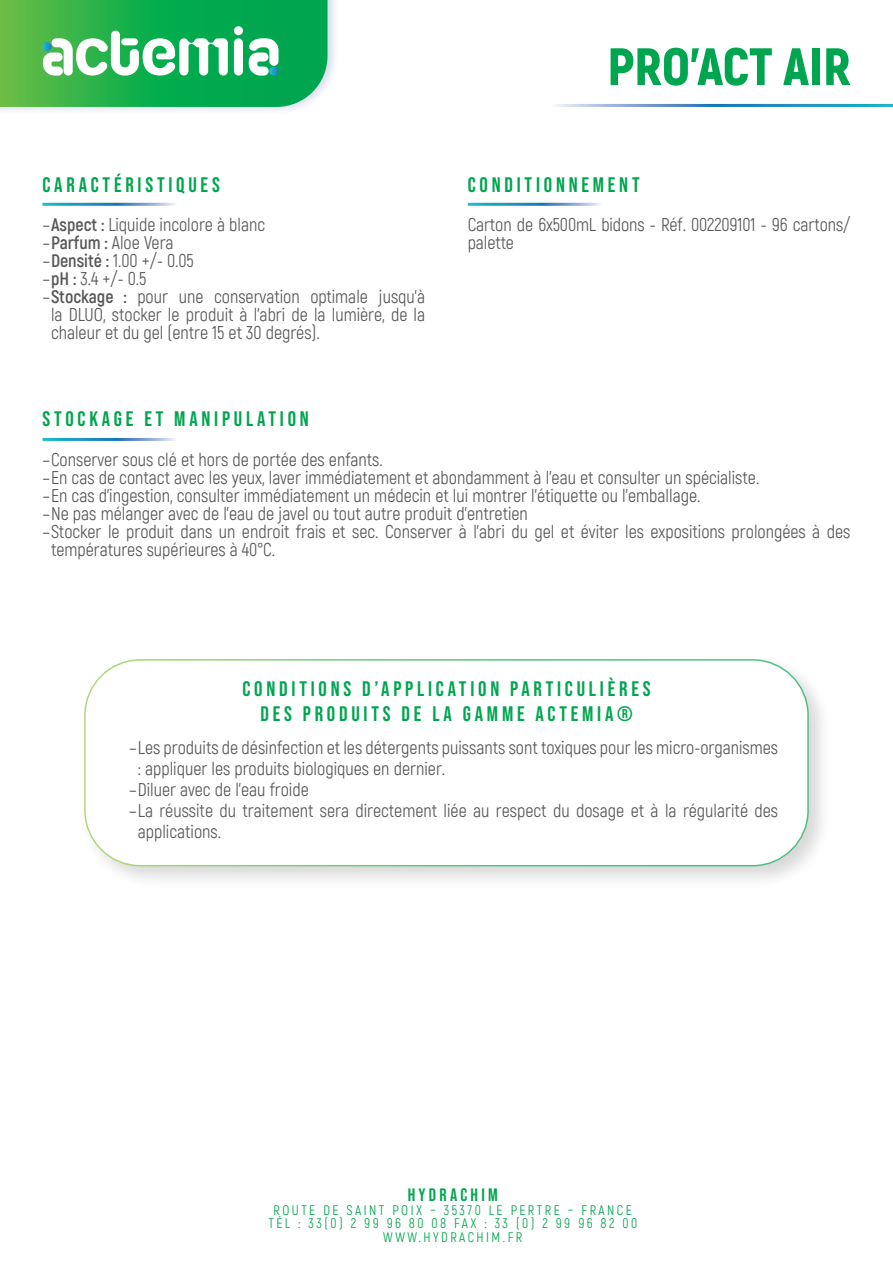
<style>
.page{position:relative;width:893px;height:1263px;background:#fff}
.page>*{position:absolute;margin:0;border:0;box-sizing:border-box;transform-origin:0 0}
.t1{font:900 52.5px "Akrobat";color:#00a54f}
.t2{font:700 21px/25.5px "Bebas Neue Pro";letter-spacing:.18em;color:#00a54f;text-align:center}
.t3{font:18px/18px "Akrobat";color:#57585a}
.t4{font:18px "Bebas Neue";letter-spacing:.18em;color:#00a54f}
.t5{font:13.5px/13.5px "Akrobat";letter-spacing:.18em;color:#00a54f;text-align:center}
.s1{font-weight:700}
</style>
<div class="page">
<div style="left:79px;top:654px;width:753px;height:236px;background:#231f20;opacity:.25"></div>
<div style="left:85px;top:660px;width:723px;height:206px;background:#fff;border-radius:55px"></div>
<div style="left:84px;top:659px;width:725px;height:207px;border:2px solid #fff;border-radius:55px"></div>
<div style="left:0;top:0;width:340px;height:117px;background:#253f8e;opacity:.2"></div>
<svg style="left:0;top:0;width:327px;height:107px;background:#40bb68"></svg>
<p class="t2" style="left:43px;top:172px;width:179px">CARACTÉRISTIQUES</p>
<p class="t3" style="left:43px;top:216px;width:224px">–<span class="s1">Aspect :</span> Liquide incolore à blanc</p>
<p class="t3" style="left:43px;top:234px;width:133px">–<span class="s1">Parfum :</span> Aloe Vera</p>
<p class="t3" style="left:43px;top:252px;width:153px">–<span class="s1">Densité :</span> 1.00 +/- 0.05</p>
<p class="t3" style="left:43px;top:270px;width:105px">–<span class="s1">pH :</span> 3.4 +/- 0.5</p>
<p class="t3" style="left:43px;top:288px;width:384px">–<span class="s1">Stockage :</span> pour une conservation optimale jusqu’à</p>
<p class="t3" style="left:51px;top:306px;width:376px">la DLUO, stocker le produit à l’abri de la lumière, de la</p>
<p class="t3" style="left:51px;top:324px;width:270px">chaleur et du gel (entre 15 et 30 degrés).</p>
<h1 class="t1" style="left:607px;top:33px;width:245px">PRO’ACT AIR</h1>
<p class="t2" style="left:468px;top:172px;width:173px">CONDITIONNEMENT</p>
<p class="t3" style="left:468px;top:216px;width:384px">Carton de 6x500mL bidons - Réf. 002209101 - 96 cartons/ palette</p>
<p class="t2" style="left:43px;top:406px;width:268px">STOCKAGE ET MANIPULATION</p>
<p class="t3" style="left:43px;top:451px;width:342px">–Conserver sous clé et hors de portée des enfants.</p>
<p class="t3" style="left:43px;top:469px;width:718px">–En cas de contact avec les yeux, laver immédiatement et abondamment à l’eau et consulter un spécialiste.</p>
<p class="t3" style="left:43px;top:487px;width:659px">–En cas d’ingestion, consulter immédiatement un médecin et lui montrer l’étiquette ou l’emballage.</p>
<p class="t3" style="left:43px;top:505px;width:487px">–Ne pas mélanger avec de l’eau de javel ou tout autre produit d’entretien</p>
<p class="t3" style="left:43px;top:523px;width:809px">–Stocker le produit dans un endroit frais et sec. Conserver à l’abri du gel et éviter les expositions prolongées à des</p>
<p class="t3" style="left:51px;top:541px;width:225px">températures supérieures à 40°C.</p>
<p class="t2" style="left:242px;top:675px;width:409px">CONDITIONS D’APPLICATION PARTICULIÈRES<br>DES PRODUITS DE LA GAMME ACTEMIA®</p>
<p class="t3" style="left:129px;top:738px;width:650px">–Les produits de désinfection et les détergents puissants sont toxiques pour les micro-organismes</p>
<p class="t3" style="left:138px;top:759px;width:309px">: appliquer les produits biologiques en dernier.</p>
<p class="t3" style="left:129px;top:780px;width:181px">–Diluer avec de l’eau froide</p>
<p class="t3" style="left:129px;top:801px;width:650px">–La réussite du traitement sera directement liée au respect du dosage et à la régularité des</p>
<p class="t3" style="left:138px;top:822px;width:85px">applications.</p>
<p class="t4" style="left:408px;top:1185px;width:91px">HYDRACHIM</p>
<p class="t5" style="left:268px;top:1203px;width:370px">ROUTE DE SAINT POIX – 35370 LE PERTRE – FRANCE<br>TÉL : 33(0) 2 99 96 80 08 FAX : 33 (0) 2 99 96 82 00<br>WWW.HYDRACHIM.FR</p>
</div>
